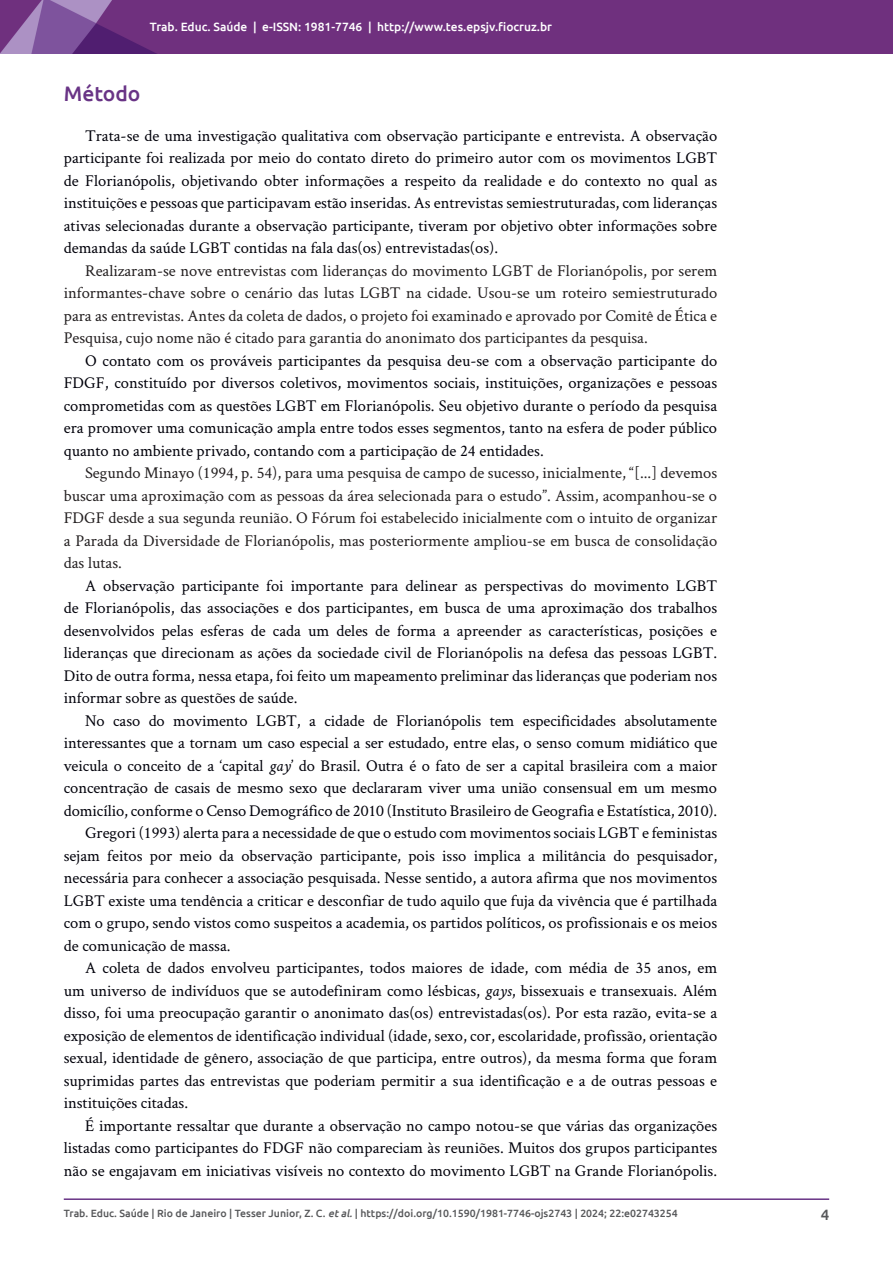
<style>
.page{position:relative;width:893px;height:1263px;background:#fff}
.page>*{position:absolute;margin:0;border:0;box-sizing:border-box;transform-origin:0 0}
.titulo1_-_roxo{font:500 21px "Ubuntu";color:#693486}
.texto-comum{font:16.5px/22.5px "Crimson Text";color:#00000a;text-align:justify}
.texto-comum-2{font:16.5px/22.5px "Crimson Text";color:#231f20;text-align:justify}
.t1{font:500 15px "Ubuntu";color:#57585a}
.t2{font:500 12px "Ubuntu";color:#fff}
.t3{font:500 10.5px "Ubuntu";color:#57585a}
.s1{font-style:italic}
</style>
<div class="page">
<hr style="left:64px;top:1198px;width:765px;height:2px;background:#693486">
<img style="left:0;top:0;width:893px;height:53px">
<p class="t2" style="left:150px;top:19px;width:404px">Trab. Educ. Saúde | e-ISSN: 1981-7746 | http://www.tes.epsjv.fiocruz.br</p>
<p class="titulo1_-_roxo" style="left:64px;top:81px;width:78px">Método</p>
<p class="texto-comum" style="left:64px;top:124px;width:655px;text-indent:21px">Trata-se de uma investigação qualitativa com observação participante e entrevista. A observação participante foi realizada por meio do contato direto do primeiro autor com os movimentos LGBT de Florianópolis, objetivando obter informações a respeito da realidade e do contexto no qual as instituições e pessoas que participavam estão inseridas. As entrevistas semiestruturadas, com lideranças ativas selecionadas durante a observação participante, tiveram por objetivo obter informações sobre demandas da saúde LGBT contidas na fala das(os) entrevistadas(os).</p>
<p class="texto-comum-2" style="left:64px;top:259px;width:655px;text-indent:21px">Realizaram-se nove entrevistas com lideranças do movimento LGBT de Florianópolis, por serem informantes-chave sobre o cenário das lutas LGBT na cidade. Usou-se um roteiro semiestruturado para as entrevistas. Antes da coleta de dados, o projeto foi examinado e aprovado por Comitê de Ética e Pesquisa, cujo nome não é citado para garantia do anonimato dos participantes da pesquisa.</p>
<p class="texto-comum" style="left:64px;top:349px;width:655px;text-indent:21px">O contato com os prováveis participantes da pesquisa deu-se com a observação participante do FDGF, constituído por diversos coletivos, movimentos sociais, instituições, organizações e pessoas comprometidas com as questões LGBT em Florianópolis. Seu objetivo durante o período da pesquisa era promover uma comunicação ampla entre todos esses segmentos, tanto na esfera de poder público quanto no ambiente privado, contando com a participação de 24 entidades.</p>
<p class="texto-comum-2" style="left:64px;top:461px;width:655px;text-indent:21px">Segundo Minayo (1994, p. 54), para uma pesquisa de campo de sucesso, inicialmente, “[...] devemos buscar uma aproximação com as pessoas da área selecionada para o estudo”. Assim, acompanhou-se o FDGF desde a sua segunda reunião. O Fórum foi estabelecido inicialmente com o intuito de organizar a Parada da Diversidade de Florianópolis, mas posteriormente ampliou-se em busca de consolidação das lutas.</p>
<p class="texto-comum" style="left:64px;top:574px;width:655px;text-indent:21px">A observação participante foi importante para delinear as perspectivas do movimento LGBT de Florianópolis, das associações e dos participantes, em busca de uma aproximação dos trabalhos desenvolvidos pelas esferas de cada um deles de forma a apreender as características, posições e lideranças que direcionam as ações da sociedade civil de Florianópolis na defesa das pessoas LGBT.<br>Dito de outra forma, nessa etapa, foi feito um mapeamento preliminar das lideranças que poderiam nos informar sobre as questões de saúde.</p>
<p class="texto-comum" style="left:64px;top:709px;width:655px;text-indent:21px">No caso do movimento LGBT, a cidade de Florianópolis tem especificidades absolutamente interessantes que a tornam um caso especial a ser estudado, entre elas, o senso comum midiático que veicula o conceito de a ‘capital <span class="s1">gay</span>’ do Brasil. Outra é o fato de ser a capital brasileira com a maior concentração de casais de mesmo sexo que declararam viver uma união consensual em um mesmo domicílio, conforme o Censo Demográfico de 2010 (Instituto Brasileiro de Geografia e Estatística, 2010).</p>
<p class="texto-comum" style="left:64px;top:821px;width:655px;text-indent:21px">Gregori (1993) alerta para a necessidade de que o estudo com movimentos sociais LGBT e feministas sejam feitos por meio da observação participante, pois isso implica a militância do pesquisador, necessária para conhecer a associação pesquisada. Nesse sentido, a autora afirma que nos movimentos LGBT existe uma tendência a criticar e desconfiar de tudo aquilo que fuja da vivência que é partilhada com o grupo, sendo vistos como suspeitos a academia, os partidos políticos, os profissionais e os meios de comunicação de massa.</p>
<p class="texto-comum" style="left:64px;top:956px;width:655px;text-indent:21px">A coleta de dados envolveu participantes, todos maiores de idade, com média de 35 anos, em um universo de indivíduos que se autodefiniram como lésbicas, <span class="s1">gays</span>, bissexuais e transexuais. Além disso, foi uma preocupação garantir o anonimato das(os) entrevistadas(os). Por esta razão, evita-se a exposição de elementos de identificação individual (idade, sexo, cor, escolaridade, profissão, orientação sexual, identidade de gênero, associação de que participa, entre outros), da mesma forma que foram suprimidas partes das entrevistas que poderiam permitir a sua identificação e a de outras pessoas e instituições citadas.</p>
<p class="texto-comum" style="left:64px;top:1114px;width:655px;text-indent:21px">É importante ressaltar que durante a observação no campo notou-se que várias das organizações listadas como participantes do FDGF não compareciam às reuniões. Muitos dos grupos participantes não se engajavam em iniciativas visíveis no contexto do movimento LGBT na Grande Florianópolis.</p>
<p class="t3" style="left:64px;top:1206px;width:616px">Trab. Educ. Saúde | Rio de Janeiro | Tesser Junior, Z. C. <span class="s1">etal.</span>| https://doi.org/10.1590/1981-7746-ojs2743 | 2024; 22:e02743254</p>
<p class="t1" style="left:821px;top:1205px;width:10px">4</p>
</div>
